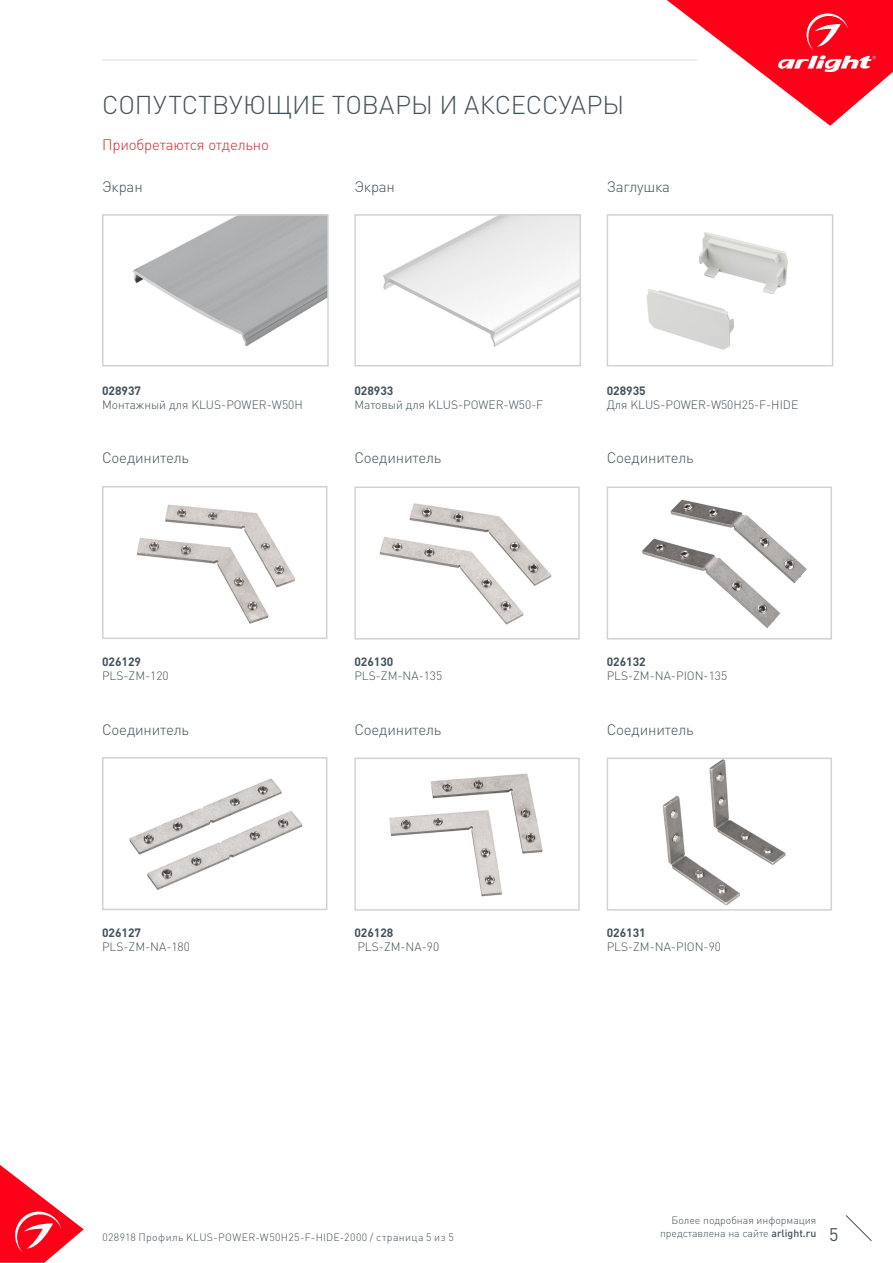
<style>
.page{position:relative;width:893px;height:1263px;background:#fff}
.page>*{position:absolute;margin:0;border:0;box-sizing:border-box;transform-origin:0 0}
.t1{font:300 25.5px "DIN Pro";color:#425159}
.t2{font:18px "DIN Pro";color:#425159}
.t3{font:300 15px "DIN Pro";letter-spacing:-.01em;color:#425159}
.t4{font:300 15px "DIN Pro";letter-spacing:-.01em;color:#d5262a}
.t5{font:300 12px "DIN Pro";color:#425159}
.t6{font:700 12px "DIN Pro";color:#425159}
.t7{font:300 10.5px "DIN Pro";letter-spacing:.04em;color:#425159}
.t8{font:300 10.5px "DIN Pro";color:#425159}
.s1{font-weight:500}
</style>
<div class="page">
<svg style="left:0;top:1165px;width:84px;height:98px"></svg>
<svg style="left:845px;top:1215px;width:27px;height:26px"></svg>
<svg style="left:667px;top:0;width:226px;height:126px"></svg>
<hr style="left:102px;top:60px;width:595px;height:1px;background:#dcdddf">
<img style="left:133px;top:217px;width:193px;height:130px">
<div style="left:102px;top:214px;width:227px;height:152px;border:2px solid #d1d2d4"></div>
<img style="left:383px;top:217px;width:195px;height:130px">
<div style="left:354px;top:214px;width:227px;height:152px;border:2px solid #d1d2d4"></div>
<img style="left:646px;top:232px;width:142px;height:118px">
<div style="left:607px;top:214px;width:226px;height:152px;border:2px solid #d1d2d4"></div>
<img style="left:389px;top:773px;width:154px;height:124px">
<div style="left:354px;top:757px;width:226px;height:154px;border:2px solid #d1d2d4"></div>
<img style="left:662px;top:760px;width:124px;height:146px">
<div style="left:607px;top:757px;width:225px;height:154px;border:2px solid #d1d2d4"></div>
<img style="left:129px;top:778px;width:174px;height:112px">
<div style="left:102px;top:757px;width:225px;height:153px;border:2px solid #d1d2d4"></div>
<img style="left:379px;top:503px;width:173px;height:122px">
<div style="left:354px;top:486px;width:226px;height:154px;border:2px solid #d1d2d4"></div>
<img style="left:642px;top:499px;width:165px;height:129px">
<div style="left:607px;top:486px;width:225px;height:154px;border:2px solid #d1d2d4"></div>
<img style="left:137px;top:504px;width:158px;height:120px">
<div style="left:102px;top:486px;width:225px;height:153px;border:2px solid #d1d2d4"></div>
<p class="t1" style="left:102px;top:87px;width:524px">СОПУТСТВУЮЩИЕ ТОВАРЫ И АКСЕССУАРЫ</p>
<p class="t4" style="left:102px;top:134px;width:168px">Приобретаются отдельно</p>
<p class="t3" style="left:102px;top:177px;width:42px">Экран</p>
<p class="t3" style="left:354px;top:177px;width:42px">Экран</p>
<p class="t3" style="left:607px;top:177px;width:65px">Заглушка</p>
<p class="t6" style="left:102px;top:382px;width:41px">028937</p>
<p class="t5" style="left:102px;top:397px;width:202px">Монтажный для KLUS-POWER-W50H</p>
<p class="t3" style="left:102px;top:448px;width:89px">Соединитель</p>
<p class="t6" style="left:354px;top:382px;width:41px">028933</p>
<p class="t5" style="left:354px;top:397px;width:190px">Матовый для KLUS-POWER-W50-F</p>
<p class="t6" style="left:607px;top:382px;width:41px">028935</p>
<p class="t5" style="left:607px;top:397px;width:193px">Для KLUS-POWER-W50H25-F-HIDE</p>
<p class="t3" style="left:354px;top:448px;width:89px">Соединитель</p>
<p class="t3" style="left:607px;top:448px;width:89px">Соединитель</p>
<p class="t6" style="left:102px;top:653px;width:41px">026129</p>
<p class="t5" style="left:102px;top:668px;width:68px">PLS-ZM-120</p>
<p class="t3" style="left:102px;top:719px;width:89px">Соединитель</p>
<p class="t6" style="left:354px;top:653px;width:41px">026130</p>
<p class="t5" style="left:354px;top:668px;width:89px">PLS-ZM-NA-135</p>
<p class="t6" style="left:607px;top:653px;width:41px">026132</p>
<p class="t5" style="left:607px;top:668px;width:122px">PLS-ZM-NA-PION-135</p>
<p class="t3" style="left:354px;top:719px;width:89px">Соединитель</p>
<p class="t3" style="left:607px;top:719px;width:89px">Соединитель</p>
<p class="t6" style="left:102px;top:924px;width:41px">026127</p>
<p class="t5" style="left:102px;top:939px;width:89px">PLS-ZM-NA-180</p>
<p class="t6" style="left:354px;top:924px;width:41px">026128</p>
<p class="t5" style="left:357px;top:939px;width:83px">PLS-ZM-NA-90</p>
<p class="t6" style="left:607px;top:924px;width:41px">026131</p>
<p class="t5" style="left:607px;top:939px;width:116px">PLS-ZM-NA-PION-90</p>
<p class="t8" style="left:672px;top:1213px;width:146px">Более подробная информация</p>
<p class="t8" style="left:660px;top:1226px;width:158px">представлена на сайте <span class="s1">arlight.ru</span></p>
<p class="t7" style="left:102px;top:1230px;width:353px">028918 Профиль KLUS-POWER-W50H25-F-HIDE-2000 / страница 5 из 5</p>
<h2 class="t2" style="left:829px;top:1222px;width:11px">5</h2>
</div>
